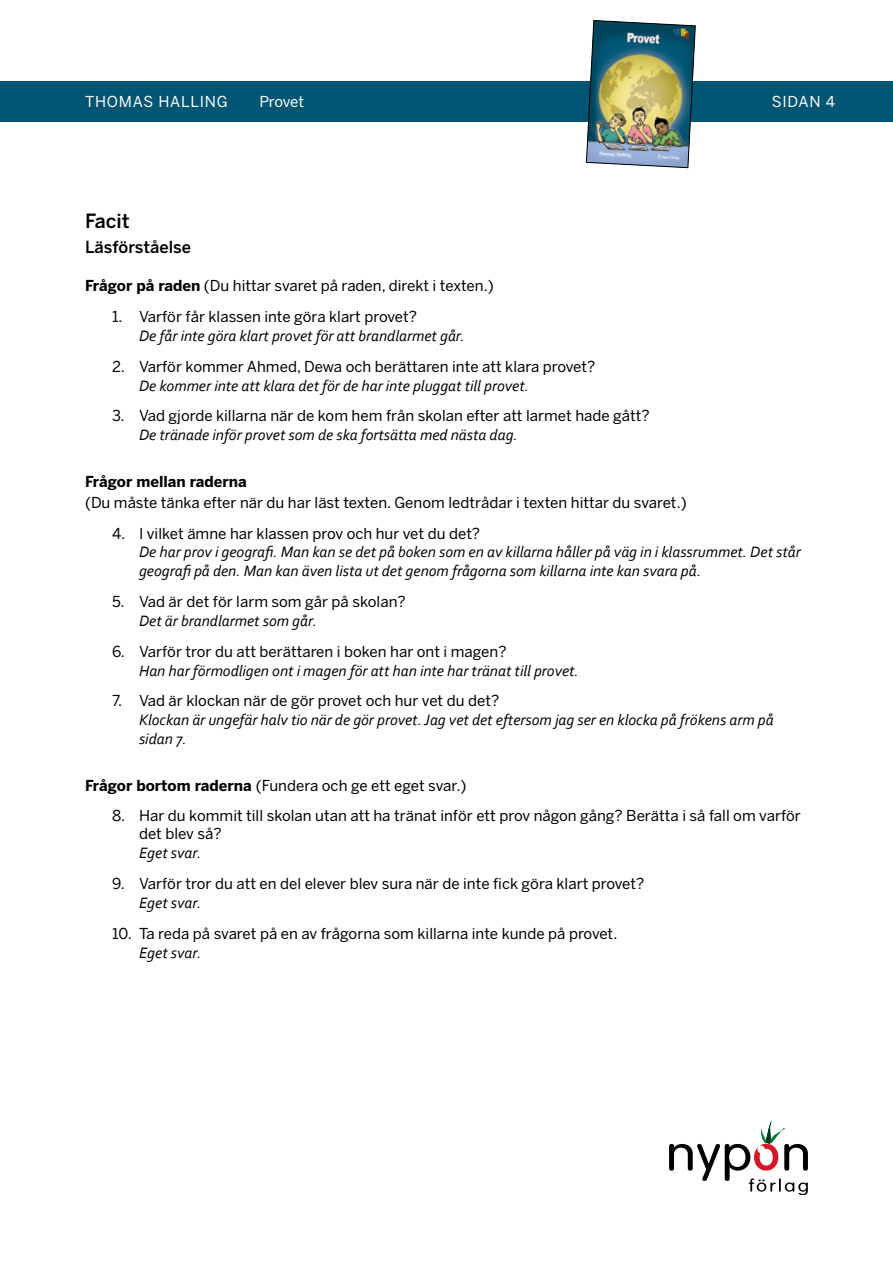
<style>
.page{position:relative;width:893px;height:1263px;background:#fff}
.page>*{position:absolute;margin:0;border:0;box-sizing:border-box;transform-origin:0 0}
.t1{font:500 19.5px "Benton Sans";color:#000}
.t2{font:500 16.5px "Benton Sans";color:#000}
.t3{font:italic 15.75px/18.9px "Corbel";color:#000}
.t4{font:15px/18px "Benton Sans";color:#000}
.t5{font:15px "Benton Sans";letter-spacing:.05em;color:#fff}
.t6{font:700 15px "Benton Sans";color:#000}
.s1{font-weight:700}
</style>
<div class="page">
<div style="left:0;top:81px;width:893px;height:40px;background:#005573"></div>
<svg style="left:669px;top:1121px;width:139px;height:74px"></svg>
<img style="left:586px;top:20px;width:110px;height:148px">
<p class="t5" style="left:85px;top:93px;width:144px">THOMAS HALLING</p>
<p class="t5" style="left:259px;top:93px;width:46px">Provet</p>
<p class="t5" style="left:772px;top:93px;width:65px">SIDAN 4</p>
<h1 class="t1" style="left:85px;top:210px;width:46px">Facit</h1>
<p class="t2" style="left:85px;top:238px;width:107px">Läsförståelse</p>
<p class="t4" style="left:85px;top:277px;width:410px"><span class="s1">Frågor på raden</span> (Du hittar svaret på raden, direkt i texten.)</p>
<p class="t4" style="left:112px;top:308px;width:306px">1. Varför får klassen inte göra klart provet?</p>
<p class="t3" style="left:139px;top:326px;width:327px">De får inte göra klart provet för att brandlarmet går.</p>
<p class="t4" style="left:112px;top:357px;width:485px">2. Varför kommer Ahmed, Dewa och berättaren inte att klara provet?</p>
<p class="t3" style="left:139px;top:375px;width:391px">De kommer inte att klara det för de har inte pluggat till provet.</p>
<p class="t4" style="left:112px;top:407px;width:539px">3. Vad gjorde killarna när de kom hem från skolan efter att larmet hade gått?</p>
<p class="t3" style="left:139px;top:425px;width:380px">De tränade inför provet som de ska fortsätta med nästa dag.</p>
<p class="t6" style="left:85px;top:473px;width:163px">Frågor mellan raderna</p>
<p class="t4" style="left:85px;top:494px;width:603px">(Du måste tänka efter när du har läst texten. Genom ledtrådar i texten hittar du svaret.)</p>
<p class="t4" style="left:112px;top:524px;width:370px">4. I vilket ämne har klassen prov och hur vet du det?</p>
<p class="t3" style="left:139px;top:542px;width:663px">De har prov i geografi. Man kan se det på boken som en av killarna håller på väg in i klassrummet. Det står geografi på den. Man kan även lista ut det genom frågorna som killarna inte kan svara på.</p>
<p class="t4" style="left:112px;top:593px;width:295px">5. Vad är det för larm som går på skolan?</p>
<p class="t3" style="left:139px;top:611px;width:179px">Det är brandlarmet som går.</p>
<p class="t4" style="left:112px;top:642px;width:396px">6. Varför tror du att berättaren i boken har ont i magen?</p>
<p class="t3" style="left:139px;top:660px;width:441px">Han har förmodligen ont i magen för att han inte har tränat till provet.</p>
<p class="t4" style="left:112px;top:692px;width:389px">7. Vad är klockan när de gör provet och hur vet du det?</p>
<p class="t3" style="left:139px;top:710px;width:636px">Klockan är ungefär halv tio när de gör provet. Jag vet det eftersom jag ser en klocka på frökens arm på sidan 7.</p>
<p class="t4" style="left:85px;top:776px;width:383px"><span class="s1">Frågor bortom raderna</span> (Fundera och ge ett eget svar.)</p>
<p class="t4" style="left:139px;top:807px;width:663px;text-indent:-27px">8. Har du kommit till skolan utan att ha tränat inför ett prov någon gång? Berätta i så fall om varför det blev så?</p>
<p class="t3" style="left:139px;top:843px;width:64px">Eget svar.</p>
<p class="t4" style="left:112px;top:875px;width:534px">9. Varför tror du att en del elever blev sura när de inte fick göra klart provet?</p>
<p class="t3" style="left:139px;top:893px;width:64px">Eget svar.</p>
<p class="t4" style="left:112px;top:925px;width:507px">10. Ta reda på svaret på en av frågorna som killarna inte kunde på provet.</p>
<p class="t3" style="left:139px;top:943px;width:64px">Eget svar.</p>
</div>
